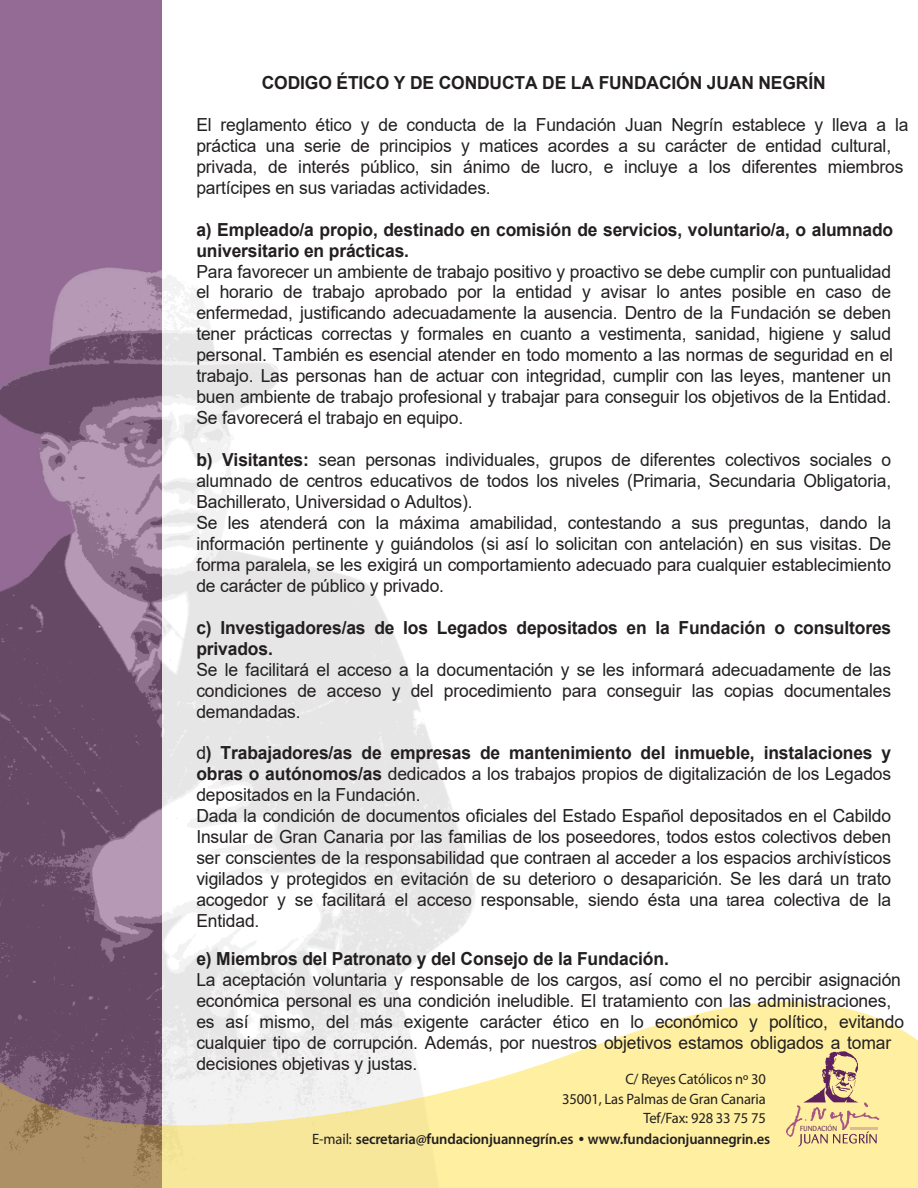
<style>
.page{position:relative;width:918px;height:1188px;background:#fff}
.page>*{position:absolute;margin:0;border:0;box-sizing:border-box;transform-origin:0 0}
.t1{font:18px/21px "Arial";letter-spacing:-.01em;color:#231f20}
.t2{font:700 18px/21px "Arial";letter-spacing:-.01em;color:#231f20}
.t3{font:600 15px "Myriad Pro";letter-spacing:-.01em;color:#231f20}
.t4{font:15px "Myriad Pro";letter-spacing:-.01em;color:#231f20}
.t5{font:7.2px "Barmeno";letter-spacing:.015em;color:#5e215e;scale:.93 1}
.s1{font-weight:700}
.s2{font-size:15px}
.s3{font-weight:400}
</style>
<div class="page">
<div style="left:0;top:0;width:162px;height:1188px;background:#946b94"></div>
<img style="left:162px;top:275px;width:313px;height:726px">
<svg style="left:162px;top:1001px;width:756px;height:187px;fill:#ffefa1"></svg>
<svg style="left:786px;top:1051px;width:93px;height:96px;background:#e7cf97"></svg>
<hr style="left:850px;top:1127px;width:27px;height:3px;background:#a85480">
<img style="left:0;top:267px;width:162px;height:921px">
<p class="t2" style="left:262px;top:72px;width:565px">CODIGO ÉTICO Y DE CONDUCTA DE LA FUNDACIÓN JUAN NEGRÍN</p>
<p class="t1" style="left:196px;top:114px;width:714px">El reglamento ético y de conducta de la Fundación Juan Negrín establece y lleva a la práctica una serie de principios y matices acordes a su carácter de entidad cultural, privada, de interés público, sin ánimo de lucro, e incluye a los diferentes miembros partícipes en sus variadas actividades.</p>
<p class="t2" style="left:196px;top:219px;width:698px">a) Empleado/a propio, destinado en comisión de servicios, voluntario/a, o alumnado universitario en prácticas.</p>
<p class="t1" style="left:196px;top:261px;width:698px;text-align:justify">Para favorecer un ambiente de trabajo positivo y proactivo se debe cumplir con puntualidad el horario de trabajo aprobado por la entidad y avisar lo antes posible en caso de enfermedad, justificando adecuadamente la ausencia. Dentro de la Fundación se deben tener prácticas correctas y formales en cuanto a vestimenta, sanidad, higiene y salud personal. También es esencial atender en todo momento a las normas de seguridad en el trabajo. Las personas han de actuar con integridad, cumplir con las leyes, mantener un buen ambiente de trabajo profesional y trabajar para conseguir los objetivos de la Entidad.<br>Se favorecerá el trabajo en equipo.</p>
<p class="t1" style="left:196px;top:449px;width:696px"><span class="s1">b) Visitantes:</span> sean personas individuales, grupos de diferentes colectivos sociales o alumnado de centros educativos de todos los niveles (Primaria, Secundaria Obligatoria, Bachillerato, Universidad o Adultos).<br>Se les atenderá con la máxima amabilidad, contestando a sus preguntas, dando la información pertinente y guiándolos (si así lo solicitan con antelación) en sus visitas. De forma paralela, se les exigirá un comportamiento adecuado para cualquier establecimiento de carácter de público y privado.</p>
<p class="t2" style="left:196px;top:617px;width:696px">c) Investigadores/as de los Legados depositados en la Fundación o consultores privados.</p>
<p class="t1" style="left:196px;top:659px;width:696px;text-align:justify">Se le facilitará el acceso a la documentación y se les informará adecuadamente de las condiciones de acceso y del procedimiento para conseguir las copias documentales demandadas.</p>
<p class="t1" style="left:196px;top:742px;width:696px">d<span class="s1">) Trabajadores/as de empresas de mantenimiento del inmueble, instalaciones y obras o autónomos/as</span> dedicados a los trabajos propios de digitalización de los Legados depositados en la Fundación.<br>Dada la condición de documentos oficiales del Estado Español depositados en el Cabildo Insular de Gran Canaria por las familias de los poseedores, todos estos colectivos deben ser conscientes de la responsabilidad que contraen al acceder a los espacios archivísticos vigilados y protegidos en evitación de su deterioro o desaparición. Se les dará un trato acogedor y se facilitará el acceso responsable, siendo ésta una <span class="s2">t</span>area colectiva de la Entidad.</p>
<p class="t2" style="left:196px;top:949px;width:474px">e) Miembros del Patronato y del Consejo de la Fundación.</p>
<p class="t1" style="left:196px;top:969px;width:709px">La aceptación voluntaria y responsable de los cargos, así como el no percibir asignación económica personal es una condición ineludible. El tratamiento con las administraciones, es así mismo, del más exigente carácter ético en lo económico y político, evitando cualquier tipo de corrupción. Además, por nuestros objetivos estamos obligados a tomar decisiones objetivas y justas.</p>
<p class="t4" style="left:625px;top:1070px;width:142px">C/ Reyes Católicos nº 30</p>
<p class="t4" style="left:562px;top:1089px;width:205px">35001, Las Palmas de Gran Canaria</p>
<p class="t4" style="left:643px;top:1109px;width:124px">Tef/Fax: 928 33 75 75</p>
<p class="t5" style="left:800px;top:1125px;width:41px">FUNDACIÓN</p>
<p class="t3" style="left:312px;top:1129px;width:459px"><span class="s3">E-mail:</span> secretaria@fundacionjuannegrín.es ● www.fundacionjuannegrin.es</p>
</div>
